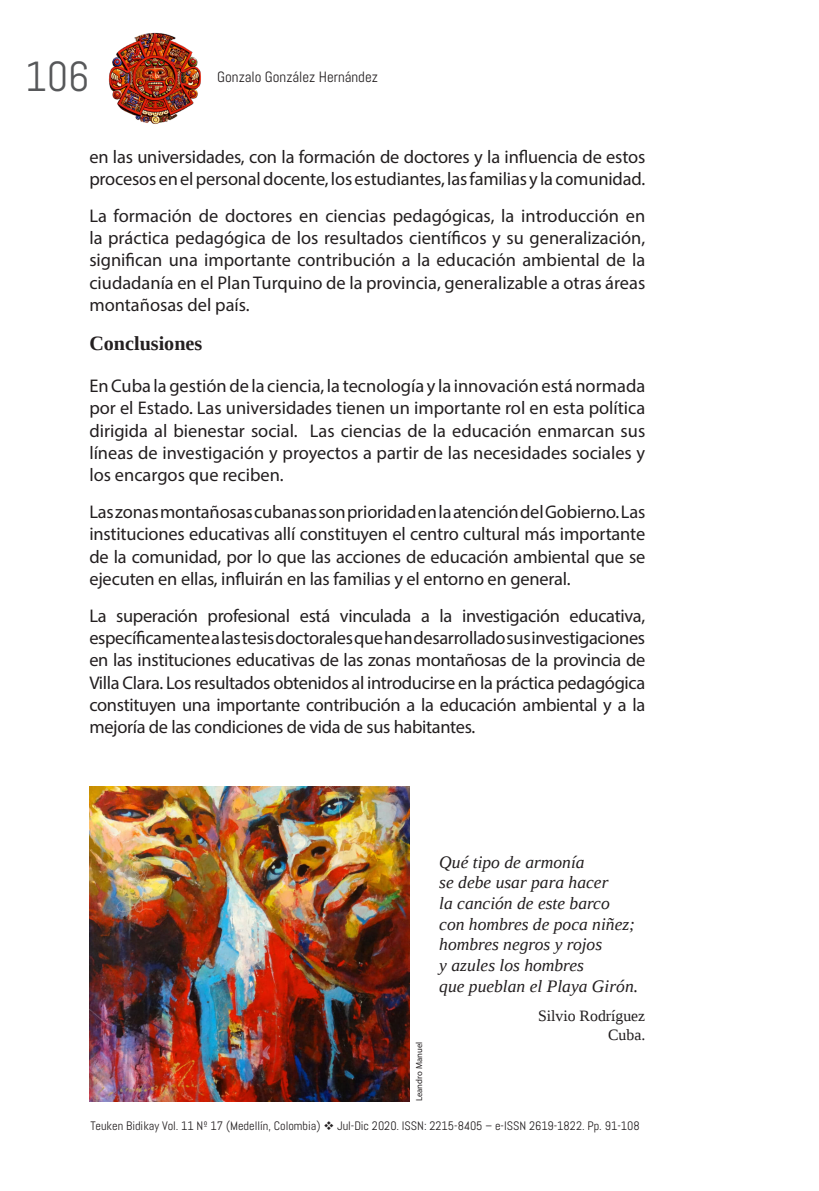
<style>
.page{position:relative;width:819px;height:1191px;background:#fff}
.page>*{position:absolute;margin:0;border:0;box-sizing:border-box;transform-origin:0 0}
.t1{font:42px "Abel";color:#57585a}
.bold{font:700 20.12px "Liberation Serif";color:#231f20}
.texto_normal{font:18.38px/22.2px "Myriad Pro";letter-spacing:-.01em;color:#231f20;text-align:justify}
.C__de_tex{font:italic 17.5px "Liberation Serif";color:#231f20}
.C__de_tex-2{font:15.75px "Liberation Serif";color:#231f20}
.t2{font:14.88px "Abel";color:#231f20}
.t3{font:12.25px "Abel";color:#231f20}
.C__de_tex-3{font:8.75px "Myriad Pro";color:#231f20}
</style>
<div class="page">
<img style="left:108px;top:32px;width:93px;height:92px">
<img style="left:89px;top:786px;width:320px;height:315px">
<h1 class="t1" style="left:25px;top:49px;width:66px">106</h1>
<p class="t2" style="left:217px;top:67px;width:162px">Gonzalo González Hernández</p>
<p class="texto_normal" style="left:89px;top:145px;width:557px">en las universidades, con la formación de doctores y la influencia de estos procesos en el personal docente, los estudiantes, las familias y la comunidad.</p>
<p class="texto_normal" style="left:89px;top:204px;width:557px">La formación de doctores en ciencias pedagógicas, la introducción en la práctica pedagógica de los resultados científicos y su generalización, significan una importante contribución a la educación ambiental de la ciudadanía en el Plan Turquino de la provincia, generalizable a otras áreas montañosas del país.</p>
<p class="bold" style="left:89px;top:330px;width:114px">Conclusiones</p>
<p class="texto_normal" style="left:89px;top:374px;width:557px">En Cuba la gestión de la ciencia, la tecnología y la innovación está normada por el Estado. Las universidades tienen un importante rol en esta política dirigida al bienestar social. Las ciencias de la educación enmarcan sus líneas de investigación y proyectos a partir de las necesidades sociales y los encargos que reciben.</p>
<p class="texto_normal" style="left:89px;top:500px;width:557px">Las zonas montañosas cubanas son prioridad en la atención del Gobierno. Las instituciones educativas allí constituyen el centro cultural más importante de la comunidad, por lo que las acciones de educación ambiental que se ejecuten en ellas, influirán en las familias y el entorno en general.</p>
<p class="texto_normal" style="left:89px;top:604px;width:557px">La superación profesional está vinculada a la investigación educativa, específicamente a las tesis doctorales que han desarrollado sus investigaciones en las instituciones educativas de las zonas montañosas de la provincia de Villa Clara. Los resultados obtenidos al introducirse en la práctica pedagógica constituyen una importante contribución a la educación ambiental y a la mejoría de las condiciones de vida de sus habitantes.</p>
<p class="C__de_tex-3" style="left:414px;top:1101px;width:61px;rotate:-90deg">Leandro Manuel</p>
<p class="C__de_tex" style="left:439px;top:850px;width:147px">Qué tipo de armonía</p>
<p class="C__de_tex" style="left:439px;top:871px;width:171px">se debe usar para hacer</p>
<p class="C__de_tex" style="left:439px;top:891px;width:172px">la canción de este barco</p>
<p class="C__de_tex" style="left:439px;top:912px;width:197px">con hombres de poca niñez;</p>
<p class="C__de_tex" style="left:439px;top:933px;width:164px">hombres negros y rojos</p>
<p class="C__de_tex" style="left:439px;top:954px;width:146px">y azules los hombres</p>
<p class="C__de_tex" style="left:439px;top:974px;width:200px">que pueblan el Playa Girón.</p>
<p class="C__de_tex-2" style="left:538px;top:1005px;width:109px">Silvio Rodríguez</p>
<p class="C__de_tex-2" style="left:608px;top:1024px;width:39px">Cuba.</p>
<p class="t3" style="left:91px;top:1118px;width:550px">Teuken Bidikay Vol. 11 Nº 17 (Medellín, Colombia) ❖ Jul-Dic 2020. ISSN: 2215-8405 – e-ISSN 2619-1822. Pp. 91-108</p>
</div>
